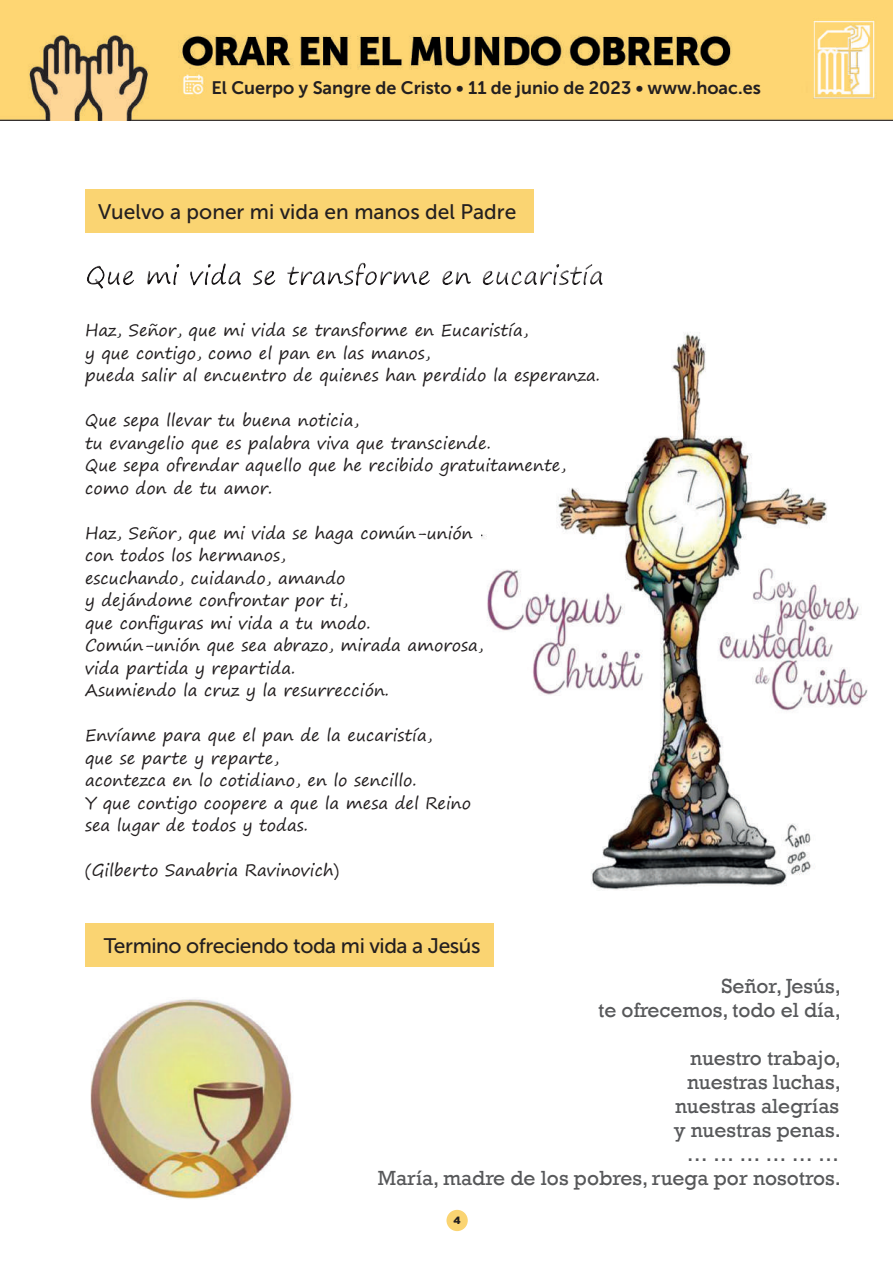
<style>
.page{position:relative;width:893px;height:1263px;background:#fff}
.page>*{position:absolute;margin:0;border:0;box-sizing:border-box;transform-origin:0 0}
.t1{font:21px/24px "Rockwell";color:#57585a;text-align:right}
.t2{font:21px "Museo Sans 500";color:#231f20}
.t3{font:21px "Museo Sans 500";letter-spacing:-.02em;color:#231f20}
.t4{font:18px "Museo Sans 700";color:#231f20}
.t5{font:16.5px/22.5px "Segoe Print";color:#231f20}
.t6{font:900 10.5px "Gotham HTF";color:#231f20}
</style>
<div class="page">
<div style="left:446px;top:1210px;width:22px;height:21px;background:#fad472;border-radius:50%"></div>
<img style="left:0;top:0;width:893px;height:121px">
<img style="left:481px;top:332px;width:387px;height:558px">
<div style="left:86px;top:189px;width:448px;height:44px;background:#fad472"></div>
<div style="left:85px;top:923px;width:408px;height:44px;background:#fad472"></div>
<div style="left:84px;top:261px;width:523px;height:32px;background:#231f20;opacity:.75"></div>
<img style="left:90px;top:999px;width:202px;height:200px">
<p class="t4" style="left:212px;top:78px;width:551px">El Cuerpo y Sangre de Cristo • 11 de junio de 2023 • www.hoac.es</p>
<p class="t2" style="left:98px;top:200px;width:420px">Vuelvo a poner mi vida en manos del Padre</p>
<p class="t5" style="left:85px;top:319px;width:516px">Haz, Señor, que mi vida se transforme en Eucaristía,<br>y que contigo, como el pan en las manos,<br>pueda salir al encuentro de quienes han perdido la esperanza.</p>
<p class="t5" style="left:85px;top:409px;width:482px">Que sepa llevar tu buena noticia,<br>tu evangelio que es palabra viva que transciende.<br>Que sepa ofrendar aquello que he recibido gratuitamente, como don de tu amor.</p>
<p class="t5" style="left:85px;top:521px;width:400px">Haz, Señor, que mi vida se haga común-unión con todos los hermanos,<br>escuchando, cuidando, amando<br>y dejándome confrontar por ti,<br>que configuras mi vida a tu modo.<br>Común-unión que sea abrazo, mirada amorosa, vida partida y repartida.<br>Asumiendo la cruz y la resurrección.</p>
<p class="t5" style="left:85px;top:724px;width:388px">Envíame para que el pan de la eucaristía,<br>que se parte y reparte,<br>acontezca en lo cotidiano, en lo sencillo.<br>Y que contigo coopere a que la mesa del Reino sea lugar de todos y todas.</p>
<p class="t5" style="left:85px;top:859px;width:256px">(Gilberto Sanabria Ravinovich)</p>
<p class="t3" style="left:104px;top:934px;width:378px">Termino ofreciendo toda mi vida a Jesús</p>
<p class="t1" style="left:598px;top:974px;width:244px">Señor, Jesús,<br>te ofrecemos, todo el día,</p>
<p class="t1" style="left:378px;top:1046px;width:465px">nuestro trabajo,<br>nuestras luchas,<br>nuestras alegrías<br>y nuestras penas.<br>… … … … … …<br>María, madre de los pobres, ruega por nosotros.</p>
<p class="t6" style="left:453px;top:1214px;width:9px">4</p>
</div>
